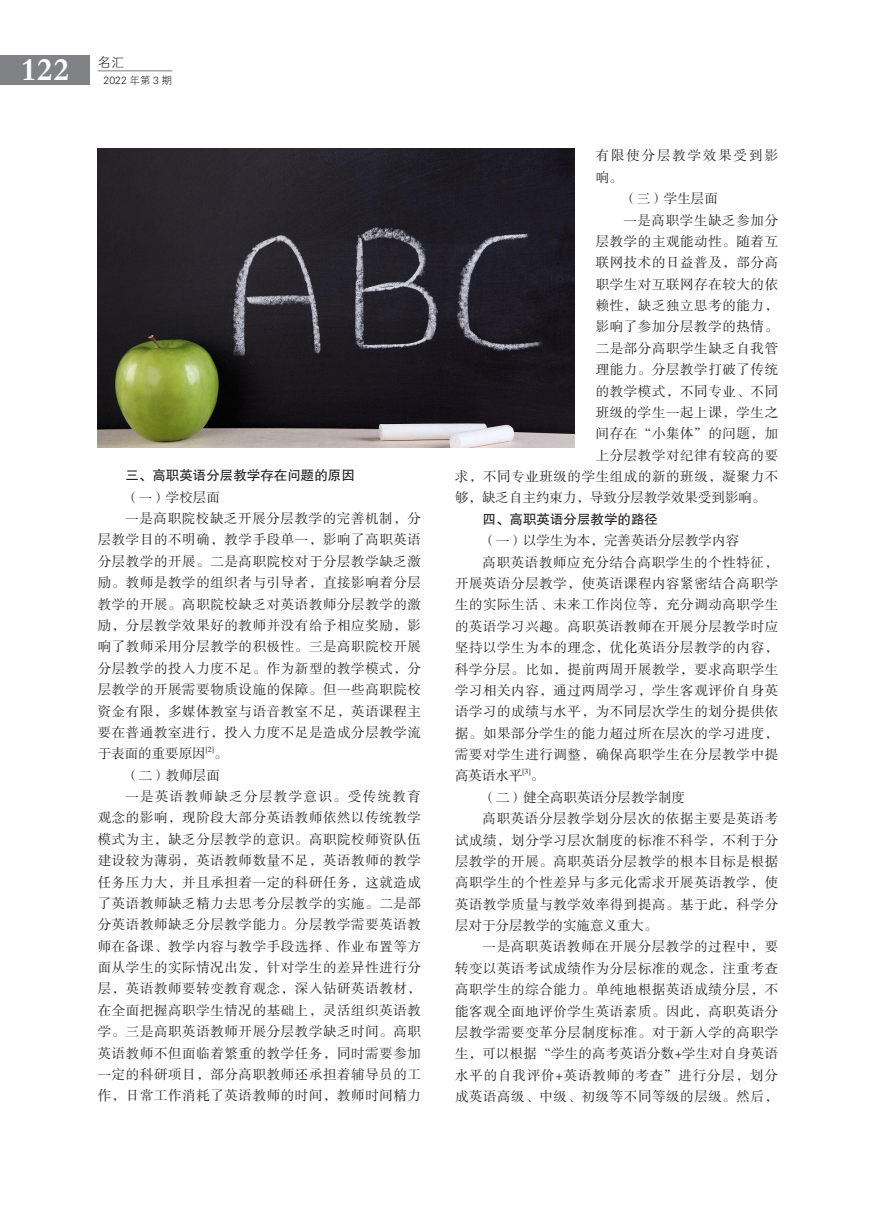
<style>
.page{position:relative;width:893px;height:1212px;background:#fff}
.page>*{position:absolute;margin:0;border:0;box-sizing:border-box;transform-origin:0 0}
.t1{font:33px "FZDBSK GBK1 0";color:#fff}
.正文{font:13.5px/21.3px "FZSSK GBK1 0";letter-spacing:.045em;color:#231f20;text-align:justify}
.正文-2{font:13.5px "FZSSK GBK1 0";color:#231f20}
.正文-3{font:13.5px "FZHTK GBK1 0";color:#231f20}
.正文-4{font:13.5px/21.3px "FZSSK GBK1 0";letter-spacing:.135em;color:#231f20}
.t2{font:13.5px "FZXH1 JW GB1 0";color:#231f20}
.t3{font:10.5px "FZXH1 JW GB1 0";color:#231f20}
.正文-5{font:7.8px "FZSSK GBK1 0";color:#231f20}
</style>
<div class="page">
<div style="left:0;top:55px;width:90px;height:30px;background:#808285"></div>
<hr style="left:98px;top:70px;width:74px;height:1px;background:#808285">
<img style="left:98px;top:149px;width:476px;height:298px">
<h1 class="t1" style="left:20px;top:52px;width:51px">122</h1>
<p class="t2" style="left:98px;top:55px;width:28px">名汇</p>
<p class="t3" style="left:104px;top:74px;width:70px">2022 年第 3 期</p>
<p class="正文-3" style="left:125px;top:468px;width:231px">三、高职英语分层教学存在问题的原因</p>
<p class="正文" style="left:125px;top:487px;width:96px">（一）学校层面</p>
<p class="正文" style="left:98px;top:508px;width:325px;text-indent:28px">一是高职院校缺乏开展分层教学的完善机制，分层教学目的不明确，教学手段单一，影响了高职英语分层教学的开展。二是高职院校对于分层教学缺乏激励。教师是教学的组织者与引导者，直接影响着分层教学的开展。高职院校缺乏对英语教师分层教学的激励，分层教学效果好的教师并没有给予相应奖励，影响了教师采用分层教学的积极性。三是高职院校开展分层教学的投入力度不足。作为新型的教学模式，分层教学的开展需要物质设施的保障。但一些高职院校资金有限，多媒体教室与语音教室不足，英语课程主要在普通教室进行，投入力度不足是造成分层教学流于表面的重要原因</p>
<p class="正文-5" style="left:206px;top:745px;width:10px">[2]</p>
<p class="正文" style="left:214px;top:743px;width:15px">。</p>
<p class="正文" style="left:125px;top:765px;width:96px">（二）教师层面</p>
<p class="正文" style="left:98px;top:786px;width:325px;text-indent:28px">一是英语教师缺乏分层教学意识。受传统教育观念的影响，现阶段大部分英语教师依然以传统教学模式为主，缺乏分层教学的意识。高职院校师资队伍建设较为薄弱，英语教师数量不足，英语教师的教学任务压力大，并且承担着一定的科研任务，这就造成了英语教师缺乏精力去思考分层教学的实施。二是部分英语教师缺乏分层教学能力。分层教学需要英语教师在备课、教学内容与教学手段选择、作业布置等方面从学生的实际情况出发，针对学生的差异性进行分层，英语教师要转变教育观念，深入钻研英语教材，在全面把握高职学生情况的基础上，灵活组织英语教学。三是高职英语教师开展分层教学缺乏时间。高职英语教师不但面临着繁重的教学任务，同时需要参加一定的科研项目，部分高职教师还承担着辅导员的工作，日常工作消耗了英语教师的时间，教师时间精力</p>
<p class="正文-4" style="left:596px;top:146px;width:184px">有限使分层教学效果受到影响。</p>
<p class="正文" style="left:623px;top:188px;width:96px">（三）学生层面</p>
<p class="正文" style="left:623px;top:210px;width:156px">一是高职学生缺乏参加分</p>
<p class="正文" style="left:596px;top:231px;width:184px">层教学的主观能动性。随着互</p>
<p class="正文" style="left:596px;top:253px;width:184px">联网技术的日益普及，部分高</p>
<p class="正文" style="left:596px;top:274px;width:184px">职学生对互联网存在较大的依</p>
<p class="正文" style="left:596px;top:295px;width:184px">赖性，缺乏独立思考的能力，</p>
<p class="正文" style="left:596px;top:317px;width:184px">影响了参加分层教学的热情。</p>
<p class="正文" style="left:596px;top:338px;width:184px">二是部分高职学生缺乏自我管</p>
<p class="正文" style="left:596px;top:359px;width:184px">理能力。分层教学打破了传统</p>
<p class="正文" style="left:596px;top:381px;width:184px">的教学模式，不同专业、不同</p>
<p class="正文" style="left:596px;top:402px;width:184px">班级的学生一起上课，学生之</p>
<p class="正文" style="left:596px;top:424px;width:184px">间存在“小集体”的问题，加</p>
<p class="正文" style="left:596px;top:445px;width:184px">上分层教学对纪律有较高的要</p>
<p class="正文" style="left:455px;top:466px;width:325px">求，不同专业班级的学生组成的新的班级，凝聚力不</p>
<p class="正文-2" style="left:455px;top:490px;width:312px">够，缺乏自主约束力，导致分层教学效果受到影响。</p>
<p class="正文-3" style="left:483px;top:512px;width:177px">四、高职英语分层教学的路径</p>
<p class="正文-2" style="left:483px;top:533px;width:258px">（一）以学生为本，完善英语分层教学内容</p>
<p class="正文" style="left:455px;top:552px;width:325px;text-indent:28px">高职英语教师应充分结合高职学生的个性特征，开展英语分层教学，使英语课程内容紧密结合高职学生的实际生活、未来工作岗位等，充分调动高职学生的英语学习兴趣。高职英语教师在开展分层教学时应坚持以学生为本的理念，优化英语分层教学的内容，科学分层。比如，提前两周开展教学，要求高职学生学习相关内容，通过两周学习，学生客观评价自身英语学习的成绩与水平，为不同层次学生的划分提供依据。如果部分学生的能力超过所在层次的学习进度，需要对学生进行调整，确保高职学生在分层教学中提高英语水平</p>
<p class="正文-5" style="left:522px;top:767px;width:10px">[3]</p>
<p class="正文" style="left:531px;top:766px;width:15px">。</p>
<p class="正文-2" style="left:483px;top:790px;width:204px">（二）健全高职英语分层教学制度</p>
<p class="正文" style="left:455px;top:808px;width:325px;text-indent:28px">高职英语分层教学划分层次的依据主要是英语考试成绩，划分学习层次制度的标准不科学，不利于分层教学的开展。高职英语分层教学的根本目标是根据高职学生的个性差异与多元化需求开展英语教学，使英语教学质量与教学效率得到提高。基于此，科学分层对于分层教学的实施意义重大。</p>
<p class="正文" style="left:455px;top:937px;width:325px;text-indent:28px">一是高职英语教师在开展分层教学的过程中，要转变以英语考试成绩作为分层标准的观念，注重考查高职学生的综合能力。单纯地根据英语成绩分层，不能客观全面地评价学生英语素质。因此，高职英语分层教学需要变革分层制度标准。对于新入学的高职学生，可以根据“学生的高考英语分数+学生对自身英语水平的自我评价+英语教师的考查”进行分层，划分成英语高级、中级、初级等不同等级的层级。然后，</p>
</div>
